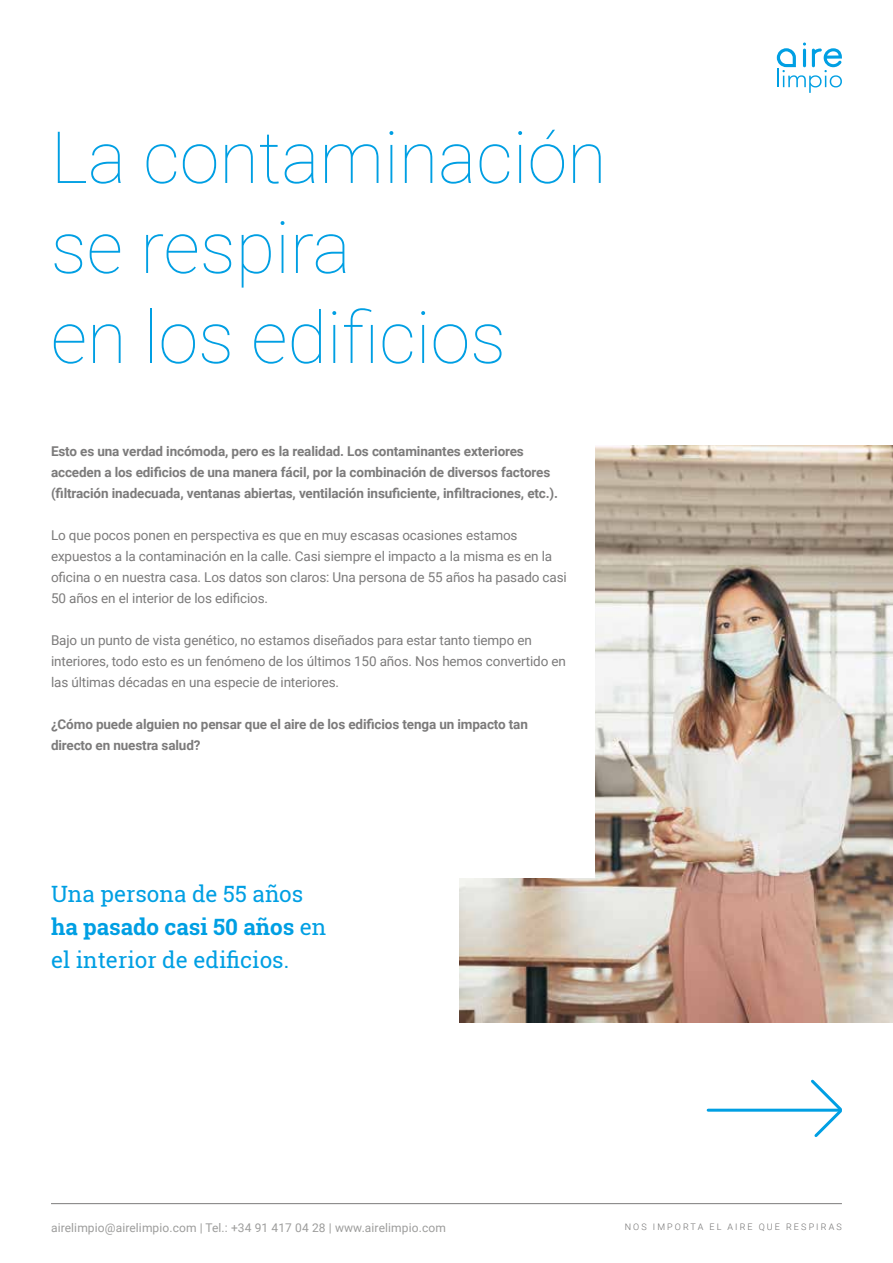
<style>
.page{position:relative;width:893px;height:1263px;background:#fff}
.page>*{position:absolute;margin:0;border:0;box-sizing:border-box;transform-origin:0 0}
.t1{font:100 72px/90px "Roboto";color:#009fe3}
.t2{font:22.5px/33px "Roboto Slab";color:#009fe3}
.t3{font:13.5px/21px "Roboto";letter-spacing:-.01em;color:#7c7b7b}
.t4{font:700 13.5px/21px "Roboto";letter-spacing:-.01em;color:#7c7b7b}
.t5{font:12px "Roboto";letter-spacing:.01em;color:#9d9d9c}
.t6{font:300 9px "Roboto";letter-spacing:.235em;color:#706f6f}
.s1{font-weight:700}
</style>
<div class="page">
<svg style="left:777px;top:43px;width:65px;height:50px"></svg>
<hr style="left:51px;top:1203px;width:791px;height:1px;background:#7c7b7b">
<img style="left:459px;top:446px;width:434px;height:576px">
<div style="left:162px;top:388px;width:433px;height:490px;background:#fff"></div>
<hr style="left:708px;top:1109px;width:132px;height:3px;background:#009fe3">
<svg style="left:808px;top:1079px;width:34px;height:58px"></svg>
<h1 class="t1" style="left:51px;top:110px;width:557px">La contaminación se respira<br>en los edificios</h1>
<p class="t4" style="left:51px;top:440px;width:509px">Esto es una verdad incómoda, pero es la realidad. Los contaminantes exteriores acceden a los edificios de una manera fácil, por la combinación de diversos factores (filtración inadecuada, ventanas abiertas, ventilación insuficiente, infiltraciones, etc.).</p>
<p class="t3" style="left:51px;top:524px;width:517px">Lo que pocos ponen en perspectiva es que en muy escasas ocasiones estamos expuestos a la contaminación en la calle. Casi siempre el impacto a la misma es en la oficina o en nuestra casa. Los datos son claros: Una persona de 55 años ha pasado casi 50 años en el interior de los edificios.</p>
<p class="t3" style="left:51px;top:629px;width:516px">Bajo un punto de vista genético, no estamos diseñados para estar tanto tiempo en interiores, todo esto es un fenómeno de los últimos 150 años. Nos hemos convertido en las últimas décadas en una especie de interiores.</p>
<p class="t4" style="left:51px;top:713px;width:478px">¿Cómo puede alguien no pensar que el aire de los edificios tenga un impacto tan directo en nuestra salud?</p>
<h2 class="t2" style="left:51px;top:877px;width:277px">Una persona de 55 años <span class="s1">ha pasado casi 50 años</span> en el interior de edificios.</h2>
<p class="t5" style="left:51px;top:1219px;width:396px">airelimpio@airelimpio.com | Tel.: +34 91 417 04 28 | www.airelimpio.com</p>
<p class="t6" style="left:625px;top:1220px;width:218px">NOS IMPORTA EL AIRE QUE RESPIRAS</p>
</div>
